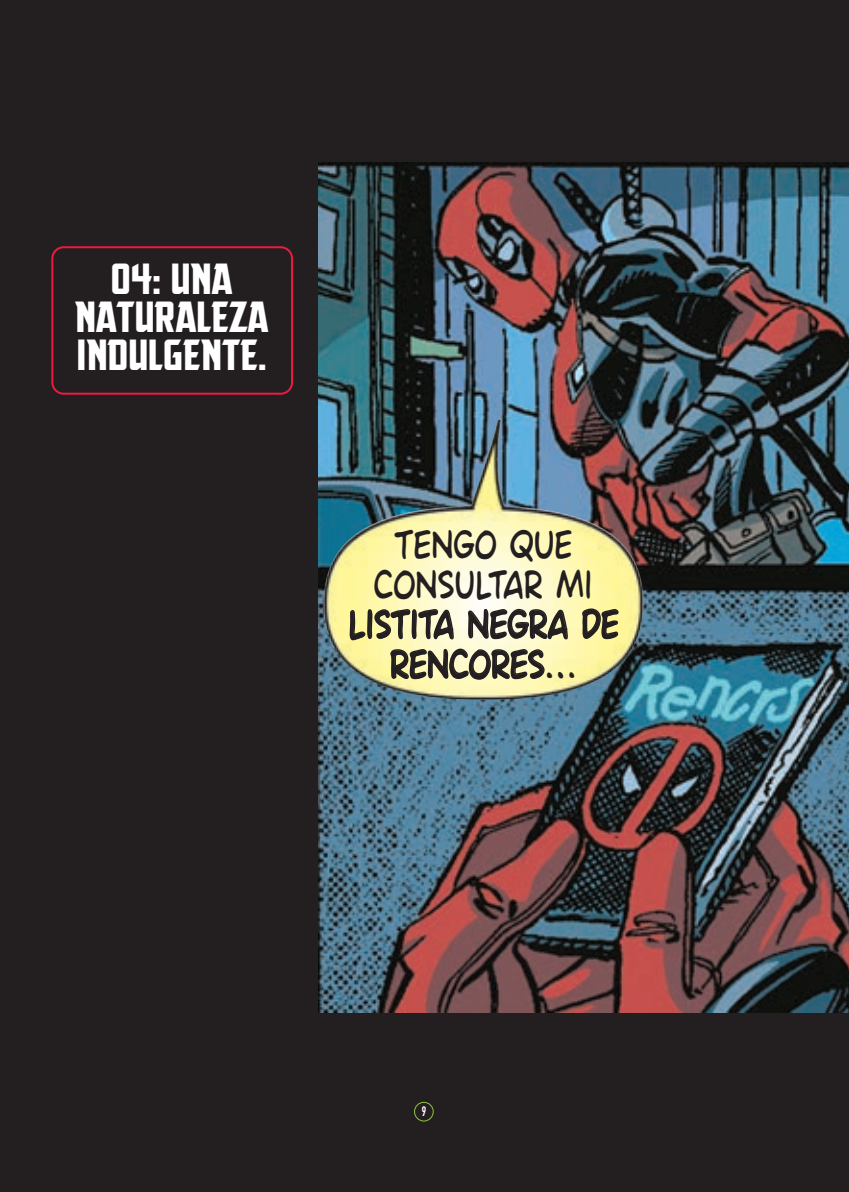
<style>
.page{position:relative;width:849px;height:1192px;background:#fff}
.page>*{position:absolute;margin:0;border:0;box-sizing:border-box;transform-origin:0 0}
.t1{font:38.2px/38px "CC The Story So Far";color:#fff;text-align:center}
.t2{font:36px/40px "Ames";color:#231f20;text-align:center;scale:.85 1}
.t3{font:700 13.6px "DIN Condensed";color:#fff;scale:.88 1}
</style>
<div class="page">
<div style="left:0;top:0;width:848px;height:1191px;background:#231f20"></div>
<img style="left:318px;top:163px;width:530px;height:848px">
<div style="left:51px;top:246px;width:242px;height:148px;border:2px solid #ed1a40;border-radius:11px"></div>
<img style="left:51px;top:291px;width:596px;height:419px">
<div style="left:414px;top:1101px;width:19px;height:20px;border:1px solid #8bc63e;border-radius:50%"></div>
<p class="t1" style="left:75px;top:259px;width:195px">04: UNA<br>NATURALEZA<br>INDULGENTE.</p>
<p class="t2" style="left:348px;top:525px;width:320px">TENGO QUE<br>CONSULTAR MI<br>LISTITA NEGRA DE<br>RENCORES…</p>
<p class="t3" style="left:421px;top:1101px;width:7px">9</p>
</div>
